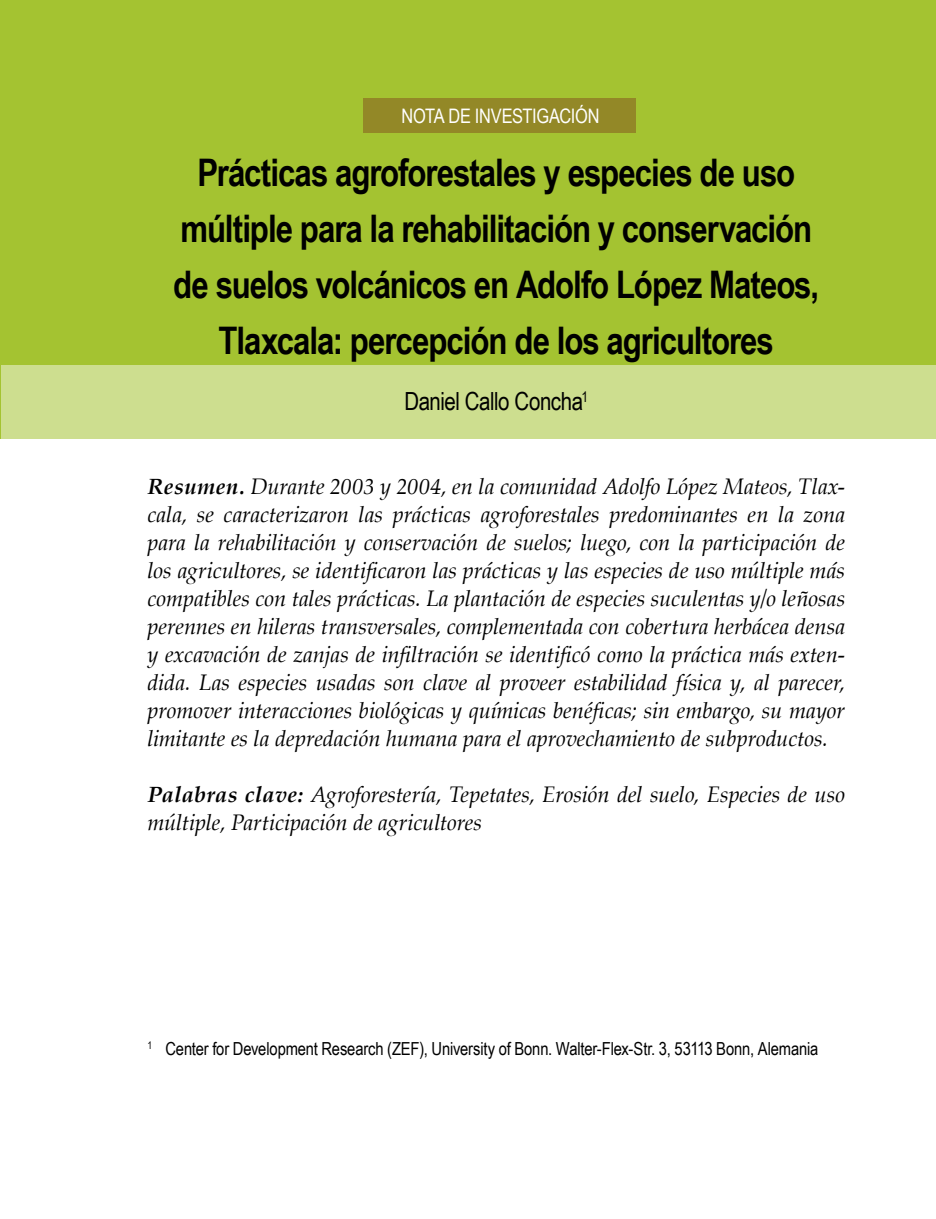
<style>
.page{position:relative;width:936px;height:1219px;background:#fff}
.page>*{position:absolute;margin:0;border:0;box-sizing:border-box;transform-origin:0 0}
.t1{font:700 38px/56px "Arial Narrow";letter-spacing:-.025em;color:#000;text-align:center}
.t2{font:25px "Arial Narrow";letter-spacing:-.02em;color:#000}
.t3{font:italic 22px/28px "Palatino";letter-spacing:-.005em;color:#000;text-align:justify}
.t4{font:20px "Arial Narrow";letter-spacing:-.015em;color:#fff}
.t5{font:18px "Arial Narrow";letter-spacing:-.01em;color:#000}
.s1{font-weight:700}
</style>
<div class="page">
<div style="left:0;top:0;width:935px;height:438px;background:#a4c331"></div>
<div style="left:1px;top:365px;width:934px;height:77px;background:#cdde8f"></div>
<div style="left:363px;top:98px;width:273px;height:34px;background:#938827"></div>
<p class="t4" style="left:401px;top:101px;width:200px">NOTA DE INVESTIGACIÓN</p>
<h1 class="t1" style="left:173px;top:143px;width:647px">Prácticas agroforestales y especies de uso múltiple para la rehabilitación y conservación de suelos volcánicos en Adolfo López Mateos, Tlaxcala: percepción de los agricultores</h1>
<p class="t2" style="left:404px;top:383px;width:185px">Daniel Callo Concha<sup>1</sup></p>
<p class="t3" style="left:147px;top:473px;width:699px"><span class="s1">Resumen.</span> Durante 2003 y 2004, en la comunidad Adolfo López Mateos, Tlax&shy;cala, se caracterizaron las prácticas agroforestales predominantes en la zona para la rehabilitación y conservación de suelos; luego, con la participación de los agricultores, se identificaron las prácticas y las especies de uso múltiple más compatibles con tales prácticas. La plantación de especies suculentas y/o leñosas perennes en hileras transversales, complementada con cobertura herbácea densa y excavación de zanjas de infiltración se identificó como la práctica más exten&shy;dida. Las especies usadas son clave al proveer estabilidad física y, al parecer, promover interacciones biológicas y químicas benéficas; sin embargo, su mayor limitante es la depredación humana para el aprovechamiento de subproductos.</p>
<p class="t3" style="left:147px;top:781px;width:699px"><span class="s1">Palabras clave:</span> Agroforestería, Tepetates, Erosión del suelo, Especies de uso múltiple, Participación de agricultores</p>
<p class="t5" style="left:147px;top:1035px;width:672px"><sup>1</sup> Center for Development Research (ZEF), University of Bonn. Walter-Flex-Str. 3, 53113 Bonn, Alemania</p>
</div>
